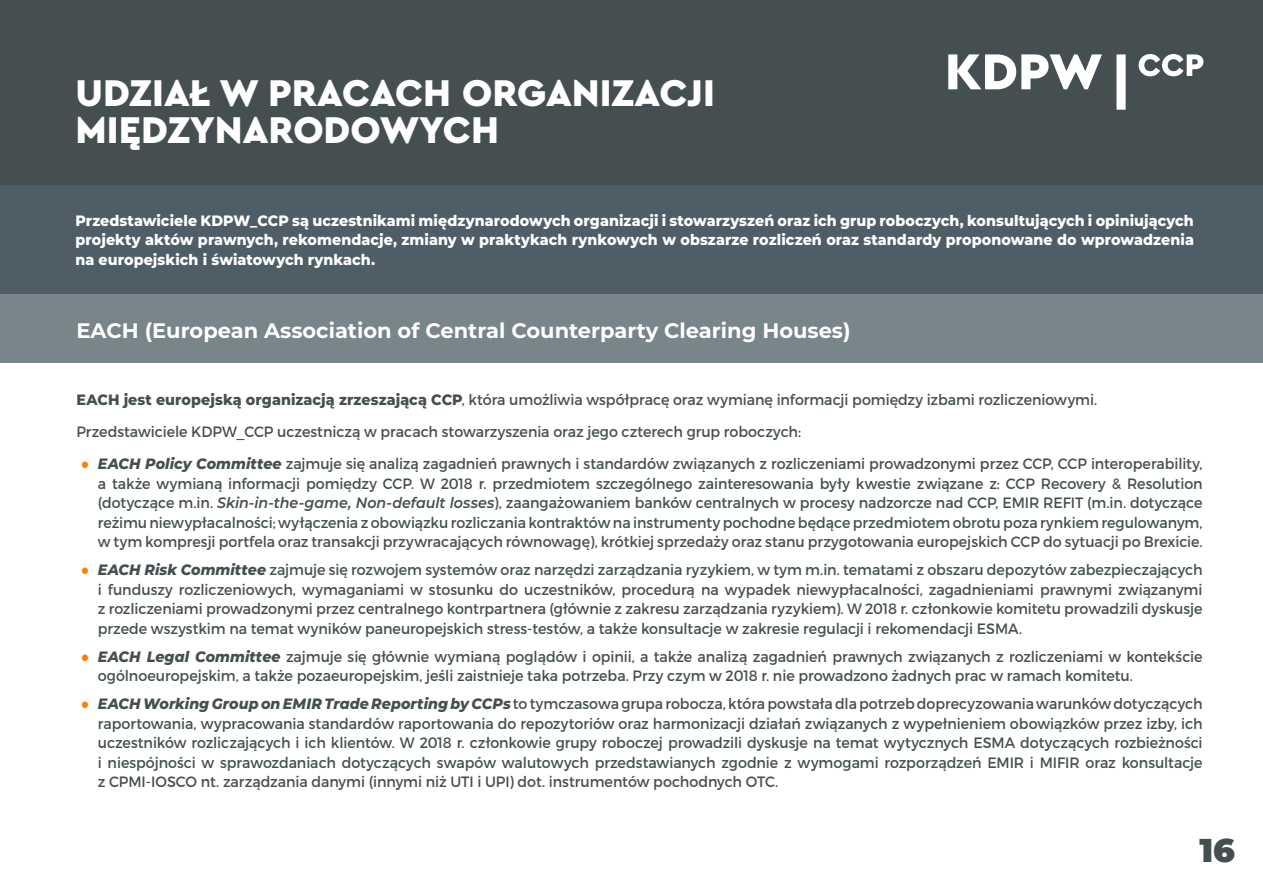
<style>
.page{position:relative;width:1263px;height:893px;background:#fff}
.page>*{position:absolute;margin:0;border:0;box-sizing:border-box;transform-origin:0 0}
.t1{font:900 39px/37.5px "Cera Basic";color:#fff}
.t2{font:900 33px "Montserrat";color:#454f51}
.t3{font:700 21px "Montserrat";color:#fff}
.t4{font:15px/19.5px "Montserrat";letter-spacing:-.005em;color:#454f51;text-align:justify;scale:.95 1}
.t5{font:800 15px/19.5px "Montserrat";letter-spacing:.005em;color:#fff;text-align:justify;scale:.95 1}
.s1{font-weight:800}
.s2{font-family:"Calibri";color:#ff8000}
.s3{font-weight:800;font-style:italic}
.s4{font-weight:600;font-style:italic}
</style>
<div class="page">
<div style="left:0;top:0;width:1263px;height:185px;background:#454f51"></div>
<div style="left:0;top:293px;width:1263px;height:70px;background:#78858a"></div>
<div style="left:0;top:185px;width:1263px;height:108px;background:#4f5e66"></div>
<svg style="left:948px;top:54px;width:154px;height:35px"></svg>
<svg style="left:1116px;top:54px;width:87px;height:56px"></svg>
<h1 class="t1" style="left:75px;top:74px;width:641px">UDZIAŁ W PRACACH ORGANIZACJI<br>MIĘDZYNARODOWYCH</h1>
<p class="t5" style="left:75px;top:210px;width:1179px">Przedstawiciele KDPW_CCP są uczestnikami międzynarodowych organizacji i stowarzyszeń oraz ich grup roboczych, konsultujących i opiniujących projekty aktów prawnych, rekomendacje, zmiany w praktykach rynkowych w obszarze rozliczeń oraz standardy proponowane do wprowadzenia na europejskich i światowych rynkach.</p>
<h3 class="t3" style="left:77px;top:315px;width:776px">EACH (European Association of Central Counterparty Clearing Houses)</h3>
<p class="t4" style="left:77px;top:383px;width:1076px;line-height:32.2px"><span class="s1">EACH jest europejską organizacją zrzeszającą CCP</span>, która umożliwia współpracę oraz wymianę informacji pomiędzy izbami rozliczeniowymi.<br>Przedstawiciele KDPW_CCP uczestniczą w pracach stowarzyszenia oraz jego czterech grup roboczych:</p>
<p class="t4" style="left:98px;top:454px;width:1164px;text-indent:-17px"><span class="s2">●</span> <span class="s3">EACH Policy Committee</span> zajmuje się analizą zagadnień prawnych i standardów związanych z rozliczeniami prowadzonymi przez CCP, CCP interoperability, a także wymianą informacji pomiędzy CCP. W 2018 r. przedmiotem szczególnego zainteresowania były kwestie związane z: CCP Recovery &amp; Resolution (dotyczące m.in. <span class="s4">Skin-in-the-game, Non-default losses</span>), zaangażowaniem banków centralnych w procesy nadzorcze nad CCP, EMIR REFIT (m.in. dotyczące reżimu niewypłacalności; wyłączenia z obowiązku rozliczania kontraktów na instrumenty pochodne będące przedmiotem obrotu poza rynkiem regulowanym, w tym kompresji portfela oraz transakcji przywracających równowagę), krótkiej sprzedaży oraz stanu przygotowania europejskich CCP do sytuacji po Brexicie.</p>
<p class="t4" style="left:98px;top:560px;width:1164px;text-indent:-17px"><span class="s2">●</span> <span class="s3">EACH Risk Committee</span> zajmuje się rozwojem systemów oraz narzędzi zarządzania ryzykiem, w tym m.in. tematami z obszaru depozytów zabezpieczających i funduszy rozliczeniowych, wymaganiami w stosunku do uczestników, procedurą na wypadek niewypłacalności, zagadnieniami prawnymi związanymi z rozliczeniami prowadzonymi przez centralnego kontrpartnera (głównie z zakresu zarządzania ryzykiem). W 2018 r. członkowie komitetu prowadzili dyskusje przede wszystkim na temat wyników paneuropejskich stress-testów, a także konsultacje w zakresie regulacji i rekomendacji ESMA.</p>
<p class="t4" style="left:98px;top:647px;width:1164px;text-indent:-17px"><span class="s2">●</span> <span class="s3">EACH Legal Committee</span> zajmuje się głównie wymianą poglądów i opinii, a także analizą zagadnień prawnych związanych z rozliczeniami w kontekście ogólnoeuropejskim, a także pozaeuropejskim, jeśli zaistnieje taka potrzeba. Przy czym w 2018 r. nie prowadzono żadnych prac w ramach komitetu.</p>
<p class="t4" style="left:98px;top:694px;width:1164px;text-indent:-17px"><span class="s2">●</span> <span class="s3">EACH Working Group on EMIR Trade Reporting by CCPs</span> to tymczasowa grupa robocza, która powstała dla potrzeb doprecyzowania warunków dotyczących raportowania, wypracowania standardów raportowania do repozytoriów oraz harmonizacji działań związanych z wypełnieniem obowiązków przez izby, ich uczestników rozliczających i ich klientów. W 2018 r. członkowie grupy roboczej prowadzili dyskusje na temat wytycznych ESMA dotyczących rozbieżności i niespójności w sprawozdaniach dotyczących swapów walutowych przedstawianych zgodnie z wymogami rozporządzeń EMIR i MIFIR oraz konsultacje z CPMI-IOSCO nt. zarządzania danymi (innymi niż UTI i UPI) dot. instrumentów pochodnych OTC.</p>
<h2 class="t2" style="left:1199px;top:826px;width:37px">16</h2>
</div>
